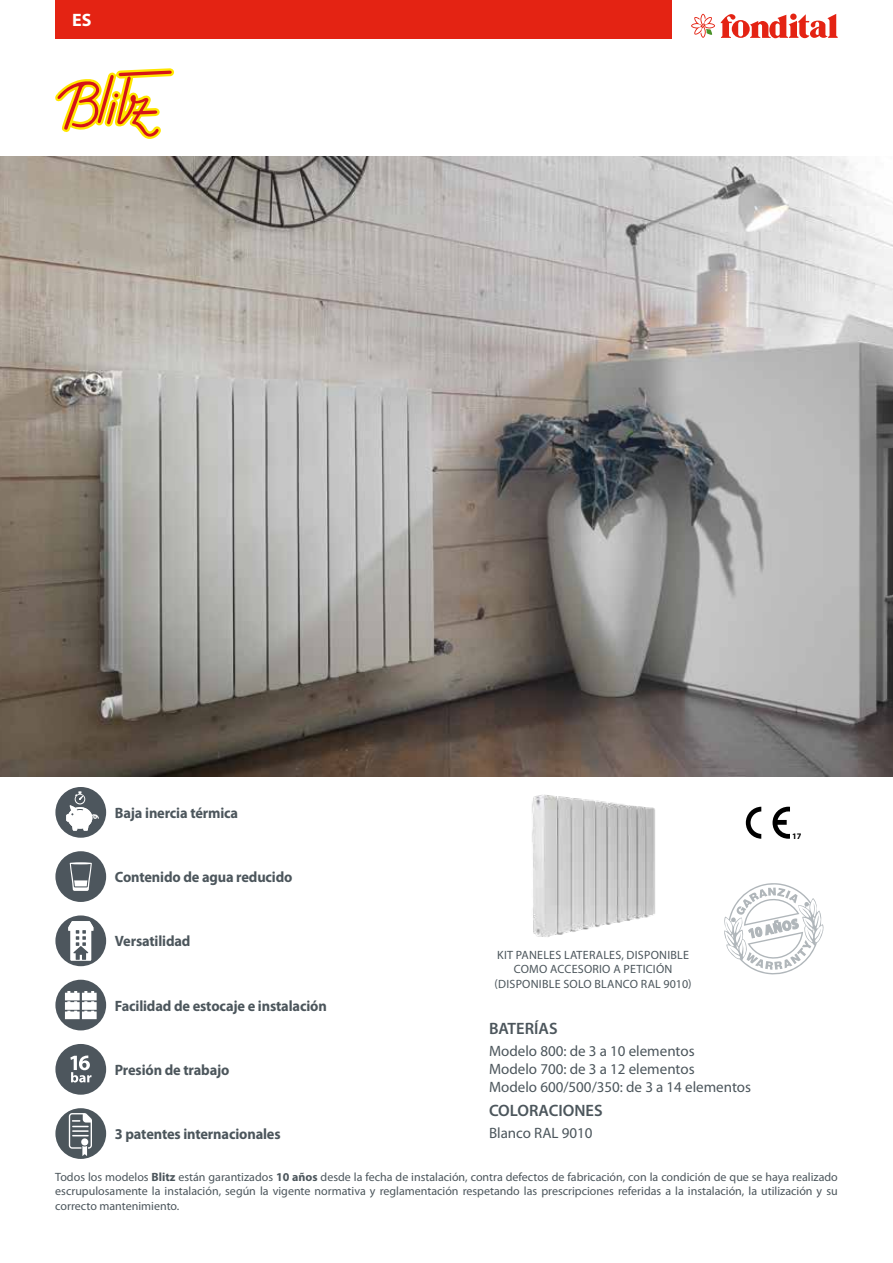
<style>
.page{position:relative;width:893px;height:1263px;background:#fff}
.page>*{position:absolute;margin:0;border:0;box-sizing:border-box;transform-origin:0 0}
.t1{font:700 18px "Myriad Pro";color:#fff}
.t2{font:600 16.5px "Myriad Pro";color:#4c565c}
.t3{font:700 15px "Myriad Pro";letter-spacing:-.01em;color:#4c565c;scale:.96 1}
.t4{font:15px/18px "Myriad Pro";color:#4c565c}
.t5{font:12px/14.4px "Myriad Pro";letter-spacing:.02em;color:#4c565c;text-align:center}
.t6{font:700 8.4px "Myriad Pro";color:#000}
.s1{font-weight:700}
</style>
<div class="page">
<svg style="left:691px;top:14px;width:147px;height:24px"></svg>
<div style="left:55px;top:0;width:617px;height:38px;background:#e42313"></div>
<svg style="left:55px;top:68px;width:119px;height:71px"></svg>
<img style="left:0;top:156px;width:893px;height:621px">
<svg style="left:55px;top:787px;width:51px;height:51px"></svg>
<div style="left:55px;top:851px;width:51px;height:51px;background:#4d565d;border-radius:50%"></div>
<svg style="left:70px;top:862px;width:22px;height:29px"></svg>
<svg style="left:55px;top:915px;width:51px;height:51px"></svg>
<div style="left:55px;top:980px;width:51px;height:50px;background:#4d565d;border-radius:50%"></div>
<svg style="left:65px;top:991px;width:32px;height:28px"></svg>
<div style="left:55px;top:1044px;width:51px;height:51px;background:#4d565d;border-radius:50%"></div>
<svg style="left:70px;top:1055px;width:21px;height:27px"></svg>
<div style="left:55px;top:1108px;width:51px;height:51px;background:#4c565c;border-radius:50%"></div>
<svg style="left:69px;top:1113px;width:23px;height:43px"></svg>
<img style="left:532px;top:794px;width:123px;height:143px">
<svg style="left:746px;top:807px;width:15px;height:32px"></svg>
<svg style="left:772px;top:807px;width:18px;height:32px"></svg>
<svg style="left:724px;top:883px;width:100px;height:92px"></svg>
<h1 class="t1" style="left:72px;top:8px;width:21px">ES</h1>
<p class="t3" style="left:115px;top:803px;width:130px">Baja inercia térmica</p>
<p class="t3" style="left:115px;top:867px;width:187px">Contenido de agua reducido</p>
<p class="t3" style="left:115px;top:932px;width:80px">Versatilidad</p>
<p class="t3" style="left:115px;top:996px;width:222px">Facilidad de estocaje e instalación</p>
<p class="t5" style="left:494px;top:947px;width:199px">KIT PANELES LATERALES, DISPONIBLE<br>COMO ACCESORIO A PETICIÓN (DISPONIBLE SOLO BLANCO RAL 9010)</p>
<p class="t6" style="left:792px;top:830px;width:11px">17</p>
<h2 class="t2" style="left:489px;top:1018px;width:70px">BATERÍAS</h2>
<p class="t4" style="left:489px;top:1042px;width:264px">Modelo 800: de 3 a 10 elementos<br>Modelo 700: de 3 a 12 elementos<br>Modelo 600/500/350: de 3 a 14 elementos</p>
<h2 class="t2" style="left:489px;top:1100px;width:115px">COLORACIONES</h2>
<p class="t4" style="left:489px;top:1124px;width:105px">Blanco RAL 9010</p>
<p class="t5" style="left:55px;top:1169px;width:784px;text-align:justify">Todos los modelos <span class="s1">Blitz</span> están garantizados <span class="s1">10 años</span> desde la fecha de instalación, contra defectos de fabricación, con la condición de que se haya realizado escrupulosamente la instalación, según la vigente normativa y reglamentación respetando las prescripciones referidas a la instalación, la utilización y su correcto mantenimiento.</p>
<p class="t3" style="left:115px;top:1060px;width:121px">Presión de trabajo</p>
<p class="t3" style="left:115px;top:1124px;width:174px">3 patentes internacionales</p>
</div>
